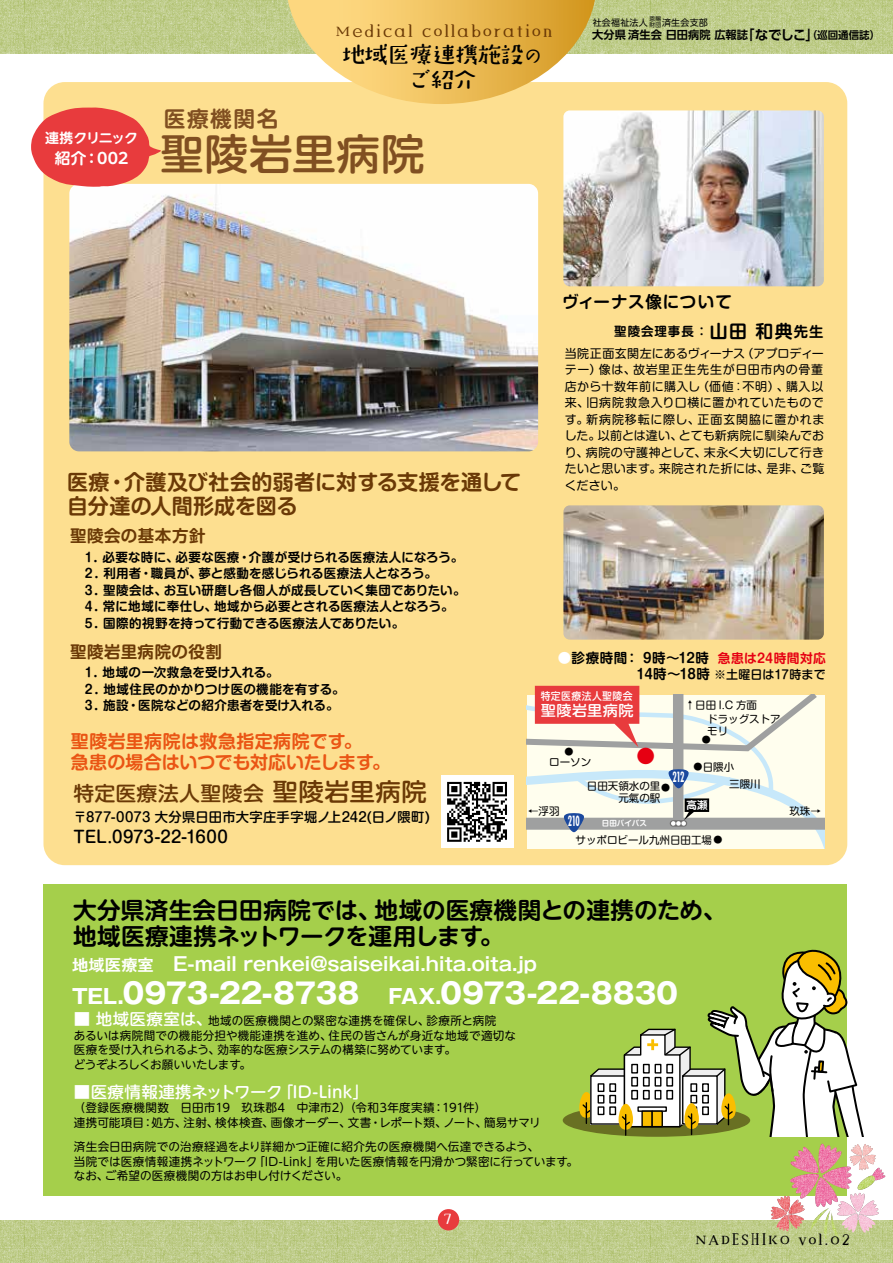
<style>
.page{position:relative;width:893px;height:1263px;background:#fff}
.page>*{position:absolute;margin:0;border:0;box-sizing:border-box;transform-origin:0 0}
.t1{font:500 42.3px "UD Shin M Go Pro";letter-spacing:.015em;color:#804f21;scale:1.04 1}
.t2{font:700 28.5px "Gothic MB101 Pro";letter-spacing:-.01em;color:#fff}
.t3{font:700 23.1px/26.1px "UD Shin M Go Pro De";letter-spacing:-.005em;color:#000}
.t4{font:22.65px/24.3px "DS Uminwalk";color:#000;text-align:center}
.t5{font:700 21.6px "Shin M Go Pro De";letter-spacing:.075em;color:#804f21}
.t6{font:700 21px/24px "Shin M Go Pro De";letter-spacing:.01em;color:#6a3906}
.t7{font:500 20.1px "UD Shin M Go Pro";letter-spacing:.015em;color:#6a3906;scale:1.04 1}
.t8{font:700 18.75px "Gothic MB101 Pro De";letter-spacing:-.01em;color:#fff}
.t9{font:18.6px "Shin M Go Pro";color:#e60012}
.t10{font:700 18px/21px "Shin M Go Pro De";letter-spacing:.005em;color:#ea5514}
.t11{font:700 16.5px "Shin M Go Pro De";letter-spacing:.03em;color:#6a3906}
.t12{font:500 16.5px "Shin M Go Pro";color:#000}
.t13{font:700 16.5px "Shin M Go Pro De";letter-spacing:.045em;color:#000}
.t14{font:500 15.9px "UD Shin M Go Pro";color:#fff;scale:1.04 1}
.t15{font:700 15.15px "UD Shin M Go Pro De";color:#fff;scale:1.04 1}
.t16{font:15px "DS Uminwalk";color:#6a3906}
.t17{font:500 14.7px "UD Shin M Go Pro";letter-spacing:.025em;color:#fff;scale:1.04 1}
.t18{font:700 condensed 13.65px "Futura";letter-spacing:-.07em;color:#fff;scale:.65 1}
.t19{font:700 13.5px "Shin M Go Pro De";letter-spacing:.035em;color:#000}
.t20{font:13.5px "DS Uminwalk";color:#000}
.t21{font:700 13.5px "UD Shin M Go Pro De";letter-spacing:-.075em;color:#fff;scale:1.04 1}
.t22{font:13.5px "DS Uminwalk";color:#fff}
.t23{font:500 13.2px "Shin M Go Pro";letter-spacing:.015em;color:#000}
.t24{font:700 12.45px/16.5px "Shin M Go Pro De";letter-spacing:.015em;color:#000}
.t25{font:12px/16.5px "Shin M Go Pro";letter-spacing:.02em;color:#000;text-align:justify}
.t26{font:500 12px "Shin M Go Pro";letter-spacing:.01em;color:#000}
.t27{font:11.55px/14.4px "UD Shin M Go Pro";letter-spacing:.005em;color:#000}
.t28{font:700 11.25px "UD Shin Go Pro De";color:#000}
.t29{font:10.5px/12px "Shin M Go Pro";color:#000;text-align:right}
.t30{font:500 10.5px "UD Shin M Go Pro";letter-spacing:.04em;color:#fff;scale:.94 1}
.t31{font:700 10.5px "Shin M Go Pro De";color:#fff}
.t32{font:9px "UD Shin Go Pro";letter-spacing:.025em;color:#000}
.t33{font:9px "Shin M Go Pro";color:#000}
.t34{font:700 7.5px "Shin M Go Pro De";color:#fff}
.t35{font:5.7px/6px "UD Shin Go Pro";color:#000}
.s1{font-size:19.5px}
.s2{font-size:13.5px}
.s3{font-size:10.5px}
.s4{font-size:24.6px}
.s5{font-size:17.85px}
.s6{font-size:14.25px}
.s7{color:#fff}
.s8{font-size:12.75px;color:#e60012}
.s9{font-family:"Shin M Go Pro De";font-weight:700;font-size:13.5px}
.s10{font-size:15.9px}
.s11{font-size:20.25px}
.s12{font-weight:500;font-size:15.9px;color:#fff}
</style>
<div class="page">
<svg style="left:0;top:0;width:893px;height:53px;background:#becc8a"></svg>
<svg style="left:0;top:1220px;width:893px;height:43px;background:#becc8a"></svg>
<div style="left:438px;top:1209px;width:21px;height:21px;background:#e83b3d;border-radius:50%"></div>
<div style="left:43px;top:82px;width:804px;height:783px;background:#fddf90;border-radius:21px"></div>
<div style="left:43px;top:884px;width:804px;height:311px;background:#a5cf4b"></div>
<svg style="left:771px;top:1143px;width:114px;height:98px"></svg>
<svg style="left:288px;top:0;width:307px;height:104px"></svg>
<img style="left:69px;top:184px;width:469px;height:267px">
<svg style="left:31px;top:107px;width:130px;height:80px"></svg>
<img style="left:563px;top:110px;width:261px;height:176px">
<img style="left:563px;top:505px;width:261px;height:135px">
<div style="left:563px;top:1104px;width:187px;height:33px;background:#697023;border-radius:50%"></div>
<svg style="left:579px;top:949px;width:285px;height:188px"></svg>
<div style="left:441px;top:776px;width:72px;height:72px;background:#fff"></div>
<svg style="left:447px;top:782px;width:60px;height:60px"></svg>
<svg style="left:527px;top:686px;width:297px;height:162px;background:#e7dacf"></svg>
<p class="t21" style="left:45px;top:127px;width:91px">連携クリニック</p>
<h3 class="t15" style="left:55px;top:146px;width:72px">紹介：002</h3>
<p class="t16" style="left:335px;top:24px;width:220px">Medical collaboration</p>
<h3 class="t5" style="left:164px;top:101px;width:116px">医療機関名</h3>
<h3 class="t4" style="left:342px;top:42px;width:202px">地域医療連携施設<span class="s1">の</span>ご紹介</h3>
<h1 class="t1" style="left:160px;top:120px;width:256px">聖陵岩里病院</h1>
<p class="t35" style="left:649px;top:16px;width:13px">恩賜財団</p>
<p class="t32" style="left:593px;top:15px;width:57px">社会福祉法人</p>
<p class="t32" style="left:662px;top:15px;width:47px">済生会支部</p>
<p class="t28" style="left:592px;top:26px;width:289px">大分県済生会 日田病院 広報誌<span class="s2">「なでしこ」</span><span class="s3">（巡回通信誌）</span></p>
<h3 class="t6" style="left:67px;top:468px;width:456px">医療・介護及び社会的弱者に対する支援を通して自分達の人間形成を図る</h3>
<h3 class="t11" style="left:70px;top:522px;width:137px">聖陵会の基本方針</h3>
<p class="t24" style="left:70px;top:547px;width:397px">　１．必要な時に、必要な医療・介護が受けられる医療法人になろう。　２．利用者・職員が、夢と感動を感じられる医療法人となろう。<br>　３．聖陵会は、お互い研磨し各個人が成長していく集団でありたい。　４．常に地域に奉仕し、地域から必要とされる医療法人となろう。　５．国際的視野を持って行動できる医療法人でありたい。</p>
<h3 class="t11" style="left:70px;top:638px;width:153px">聖陵岩里病院の役割</h3>
<p class="t24" style="left:70px;top:663px;width:276px">　１．地域の一次救急を受け入れる。<br>　２．地域住民のかかりつけ医の機能を有する。　３．施設・医院などの紹介患者を受け入れる。</p>
<h3 class="t10" style="left:71px;top:728px;width:321px">聖陵岩里病院は救急指定病院です。<br>急患の場合はいつでも対応いたします。</h3>
<h3 class="t7" style="left:73px;top:777px;width:342px">特定医療法人聖陵会 <span class="s4">聖陵岩里病院</span></h3>
<p class="t23" style="left:73px;top:806px;width:358px">〒877-0073 大分県日田市大字庄手字堀ノ上242(日ノ隈町)</p>
<h3 class="t12" style="left:73px;top:823px;width:156px">TEL.0973-22-1600</h3>
<h3 class="t13" style="left:562px;top:289px;width:171px">ヴィーナス像について</h3>
<p class="t25" style="left:565px;top:343px;width:261px">当院正面玄関左にあるヴィーナス（アプロディーテー）像は、故岩里正生先生が日田市内の骨董店から十数年前に購入し（価値：不明）、購入以来、旧病院救急入り口横に置かれていたものです。新病院移転に際し、正面玄関脇に置かれました。以前とは違い、とても新病院に馴染んでおり、病院の守護神として、末永く大切にして行きたいと思います。来院された折には、是非、ご覧ください。</p>
<p class="t24" style="left:614px;top:322px;width:211px">聖陵会理事長 ： <span class="s5">山田 和典</span><span class="s6">先生</span></p>
<p class="t19" style="left:558px;top:647px;width:269px"><span class="s7">●</span>診療時間： 9時～12時 <span class="s8">急患は24時間対応</span></p>
<p class="t26" style="left:637px;top:664px;width:191px"><span class="s9">14時～18時</span> ※土曜日は17時まで</p>
<p class="t30" style="left:541px;top:687px;width:99px">特定医療法人聖陵会</p>
<p class="t17" style="left:541px;top:698px;width:91px">聖陵岩里病院</p>
<p class="t29" style="left:707px;top:696px;width:75px;line-height:14.5px;text-align:left;text-indent:-23px">↑日田 I.C 方面<br>ドラッグストア</p>
<p class="t29" style="left:707px;top:724px;width:22px">モリ</p>
<p class="t33" style="left:702px;top:732px;width:10px">●</p>
<p class="t33" style="left:565px;top:744px;width:10px">●</p>
<h3 class="t9" style="left:636px;top:741px;width:20px">●</h3>
<p class="t29" style="left:549px;top:755px;width:43px">ローソン</p>
<p class="t29" style="left:703px;top:760px;width:33px">日隈小</p>
<p class="t33" style="left:693px;top:759px;width:10px">●</p>
<p class="t18" style="left:673px;top:768px;width:20px">212</p>
<p class="t29" style="left:729px;top:777px;width:33px">三隈川</p>
<p class="t29" style="left:587px;top:778px;width:75px">日田天領水の里元氣の駅</p>
<p class="t29" style="left:576px;top:833px;width:138px">サッポロビール九州日田工場</p>
<p class="t33" style="left:661px;top:780px;width:10px">●</p>
<p class="t31" style="left:687px;top:796px;width:22px">高瀬</p>
<p class="t29" style="left:528px;top:804px;width:33px">←浮羽</p>
<p class="t29" style="left:789px;top:804px;width:33px">玖珠→</p>
<p class="t18" style="left:568px;top:812px;width:20px">210</p>
<p class="t34" style="left:602px;top:817px;width:46px">日田バイパス</p>
<p class="t33" style="left:713px;top:832px;width:10px">●</p>
<h3 class="t3" style="left:73px;top:896px;width:655px">大分県済生会日田病院では、地域の医療機関との連携のため、地域医療連携ネットワークを運用します。</h3>
<h3 class="t8" style="left:72px;top:948px;width:466px"><span class="s10">地域医療室</span>　E-mail renkei@saiseikai.hita.oita.jp</h3>
<h2 class="t2" style="left:72px;top:969px;width:608px"><span class="s11">TEL.</span>0973-22-8738　<span class="s11">FAX.</span>0973-22-8830</h2>
<p class="t27" style="left:74px;top:1013px;width:444px"><span class="s12">■ 地域医療室は、</span>地域の医療機関との緊密な連携を確保し、診療所と病院<br>あるいは病院間での機能分担や機能連携を進め、住民の皆さんが身近な地域で適切な医療を受け入れられるよう、効率的な医療システムの構築に努めています。<br>どうぞよろしくお願いいたします。</p>
<h3 class="t14" style="left:74px;top:1079px;width:286px">■医療情報連携ネットワーク「ID-Link」</h3>
<p class="t27" style="left:74px;top:1100px;width:468px">（登録医療機関数　日田市19　玖珠郡4　中津市2）（令和3年度実績：191件）<br>連携可能項目：処方、注射、検体検査、画像オーダー、文書・レポート類、ノート、簡易サマリ</p>
<p class="t27" style="left:74px;top:1139px;width:506px">済生会日田病院での治療経過をより詳細かつ正確に紹介先の医療機関へ伝達できるよう、<br>当院では医療情報連携ネットワーク「ID-Link」を用いた医療情報を円滑かつ緊密に行っています。なお、ご希望の医療機関の方はお申し付けください。</p>
<p class="t22" style="left:443px;top:1212px;width:11px">7</p>
<p class="t20" style="left:695px;top:1233px;width:158px">NADESHIKO vol.02</p>
</div>
